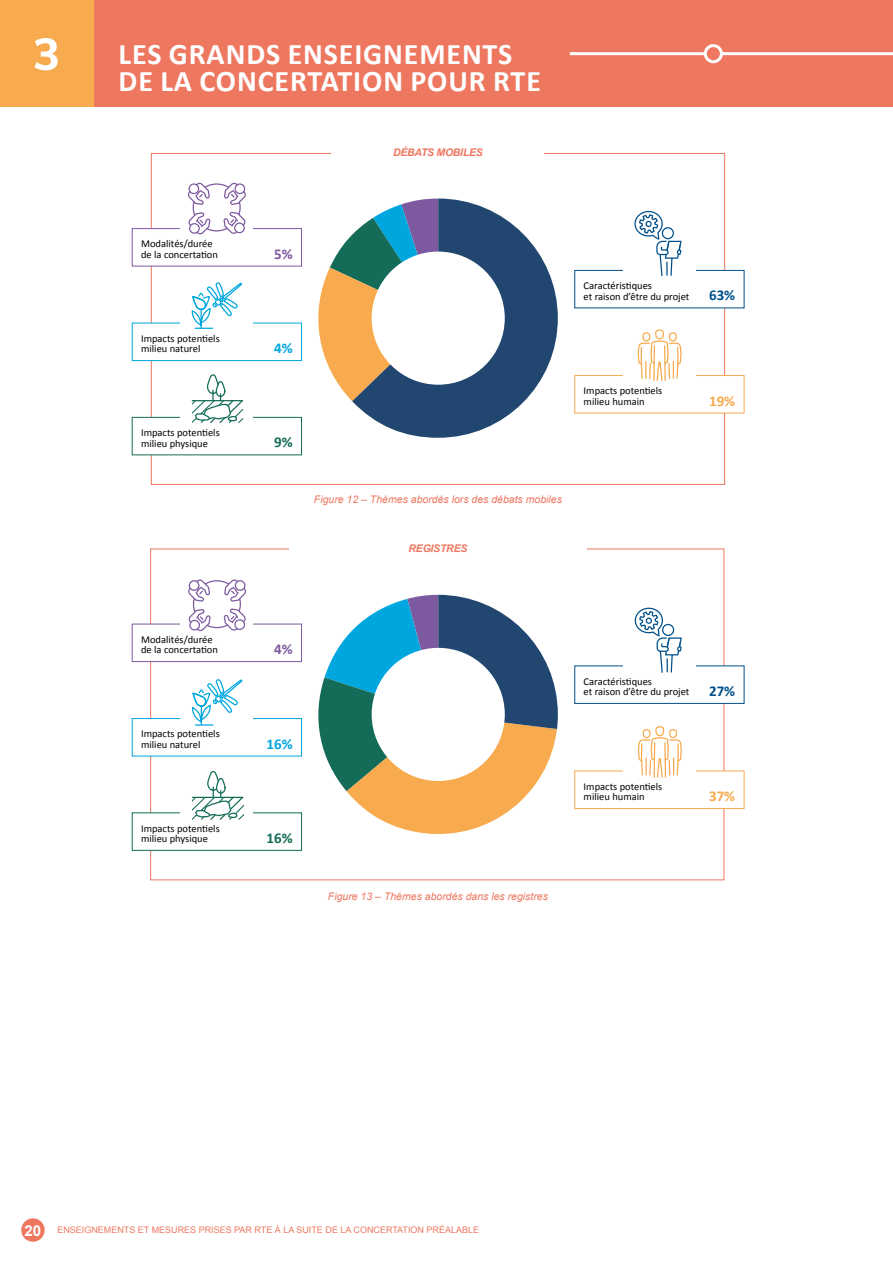
<style>
.page{position:relative;width:893px;height:1263px;background:#fff}
.page>*{position:absolute;margin:0;border:0;box-sizing:border-box;transform-origin:0 0}
.t1{font:800 45px "Nunito Sans";color:#fff}
.t2{font:700 30px/27px "Calibri";letter-spacing:.03em;color:#fff}
.t3{font:700 15px "Calibri";color:#00518b}
.t4{font:700 15px "Calibri";color:#f7aa4e}
.t5{font:700 15px "Calibri";color:#00a7de}
.t6{font:700 15px "Calibri";color:#146c58}
.t7{font:700 15px "Calibri";color:#7d5a9f}
.t8{font:700 15px "Arial";color:#fff}
.t9{font:10.5px/10.5px "Calibri";color:#000}
.t10{font:italic 10.5px "Arial";color:#ee7760}
.t11{font:italic 700 10.5px "Arial";letter-spacing:-.02em;color:#ee7760}
.t12{font:9px "Arial";color:#ee7760}
</style>
<div class="page">
<div style="left:21px;top:1218px;width:24px;height:24px;background:#ee7760;border-radius:50%"></div>
<div style="left:94px;top:0;width:799px;height:106px;background:#ee7760"></div>
<hr style="left:570px;top:52px;width:323px;height:3px;background:#fff">
<div style="left:705px;top:46px;width:16px;height:16px;background:#ee7760;border-radius:50%"></div>
<div style="left:704px;top:44px;width:19px;height:19px;border:3px solid #fff;border-radius:50%"></div>
<div style="left:0;top:0;width:94px;height:106px;background:#f7aa4e"></div>
<svg style="left:318px;top:595px;width:240px;height:239px"></svg>
<div style="left:372px;top:648px;width:133px;height:133px;background:#fff;border-radius:50%"></div>
<div style="left:574px;top:665px;width:170px;height:39px;border:1px solid #00518b"></div>
<div style="left:623px;top:661px;width:73px;height:8px;background:#fff"></div>
<div style="left:132px;top:624px;width:170px;height:38px;border:1px solid #7d5a9f"></div>
<div style="left:181px;top:619px;width:72px;height:9px;background:#fff"></div>
<div style="left:132px;top:718px;width:170px;height:38px;border:1px solid #00a7de"></div>
<div style="left:181px;top:714px;width:72px;height:8px;background:#fff"></div>
<div style="left:132px;top:812px;width:170px;height:39px;border:1px solid #146c58"></div>
<div style="left:181px;top:808px;width:72px;height:8px;background:#fff"></div>
<div style="left:574px;top:771px;width:170px;height:38px;border:1px solid #f7aa4e"></div>
<div style="left:623px;top:766px;width:73px;height:8px;background:#fff"></div>
<svg style="left:192px;top:771px;width:52px;height:49px"></svg>
<svg style="left:637px;top:726px;width:45px;height:52px"></svg>
<svg style="left:191px;top:679px;width:52px;height:47px"></svg>
<svg style="left:634px;top:607px;width:48px;height:66px"></svg>
<div style="left:193px;top:580px;width:48px;height:48px;border:1px solid #7d5a9f;border-radius:50%"></div>
<svg style="left:188px;top:579px;width:23px;height:23px"></svg>
<svg style="left:224px;top:579px;width:22px;height:23px"></svg>
<svg style="left:188px;top:608px;width:23px;height:24px"></svg>
<svg style="left:223px;top:608px;width:23px;height:23px"></svg>
<svg style="left:318px;top:235px;width:34px;height:166px"></svg>
<svg style="left:352px;top:199px;width:206px;height:239px;fill:#214770"></svg>
<div style="left:372px;top:252px;width:133px;height:133px;background:#fff;border-radius:50%"></div>
<div style="left:132px;top:228px;width:170px;height:38px;border:1px solid #7d5a9f"></div>
<div style="left:181px;top:224px;width:72px;height:8px;background:#fff"></div>
<div style="left:132px;top:323px;width:170px;height:38px;border:1px solid #00a7de"></div>
<div style="left:181px;top:318px;width:72px;height:9px;background:#fff"></div>
<div style="left:132px;top:417px;width:170px;height:38px;border:1px solid #146c58"></div>
<div style="left:181px;top:412px;width:72px;height:9px;background:#fff"></div>
<div style="left:574px;top:375px;width:170px;height:38px;border:1px solid #f7aa4e"></div>
<div style="left:623px;top:371px;width:73px;height:8px;background:#fff"></div>
<svg style="left:192px;top:374px;width:52px;height:50px"></svg>
<svg style="left:637px;top:329px;width:45px;height:52px"></svg>
<svg style="left:191px;top:282px;width:51px;height:47px"></svg>
<svg style="left:634px;top:210px;width:48px;height:67px"></svg>
<div style="left:193px;top:183px;width:48px;height:48px;border:1px solid #7d5a9f;border-radius:50%"></div>
<svg style="left:188px;top:182px;width:22px;height:24px"></svg>
<svg style="left:188px;top:212px;width:23px;height:23px"></svg>
<svg style="left:223px;top:182px;width:23px;height:52px"></svg>
<h1 class="t1" style="left:33px;top:21px;width:28px">3</h1>
<h2 class="t2" style="left:119px;top:40px;width:424px">LES GRANDS ENSEIGNEMENTS<br>DE LA CONCERTATION POUR RTE</h2>
<p class="t11" style="left:393px;top:146px;width:91px">DÉBATS MOBILES</p>
<p class="t9" style="left:141px;top:239px;width:78px">Modalités/durée de la concertation</p>
<h3 class="t7" style="left:274px;top:244px;width:20px">5%</h3>
<p class="t9" style="left:141px;top:333px;width:80px">Impacts potentiels milieu naturel</p>
<h3 class="t5" style="left:274px;top:338px;width:20px">4%</h3>
<p class="t9" style="left:141px;top:427px;width:80px">Impacts potentiels milieu physique</p>
<h3 class="t6" style="left:274px;top:433px;width:20px">9%</h3>
<p class="t9" style="left:584px;top:280px;width:107px">Caractéristiques<br>et raison d’être du projet</p>
<h3 class="t3" style="left:709px;top:286px;width:28px">63%</h3>
<p class="t9" style="left:584px;top:386px;width:80px">Impacts potentiels milieu humain</p>
<h3 class="t4" style="left:709px;top:391px;width:28px">19%</h3>
<p class="t10" style="left:314px;top:493px;width:250px">Figure 12 – Thèmes abordés lors des débats mobiles</p>
<p class="t11" style="left:409px;top:541px;width:60px">REGISTRES</p>
<p class="t9" style="left:141px;top:634px;width:78px">Modalités/durée de la concertation</p>
<h3 class="t7" style="left:274px;top:639px;width:20px">4%</h3>
<p class="t9" style="left:141px;top:729px;width:80px">Impacts potentiels milieu naturel</p>
<h3 class="t5" style="left:266px;top:734px;width:28px">16%</h3>
<p class="t9" style="left:141px;top:823px;width:80px">Impacts potentiels milieu physique</p>
<h3 class="t6" style="left:266px;top:828px;width:28px">16%</h3>
<p class="t9" style="left:584px;top:676px;width:107px">Caractéristiques<br>et raison d’être du projet</p>
<h3 class="t3" style="left:709px;top:681px;width:28px">27%</h3>
<p class="t9" style="left:584px;top:781px;width:80px">Impacts potentiels milieu humain</p>
<h3 class="t4" style="left:709px;top:786px;width:28px">37%</h3>
<p class="t10" style="left:328px;top:889px;width:222px">Figure 13 – Thèmes abordés dans les registres</p>
<h3 class="t8" style="left:25px;top:1220px;width:18px">20</h3>
<p class="t12" style="left:57px;top:1224px;width:423px">ENSEIGNEMENTS ET MESURES PRISES PAR RTE À LA SUITE DE LA CONCERTATION PRÉALABLE</p>
</div>
